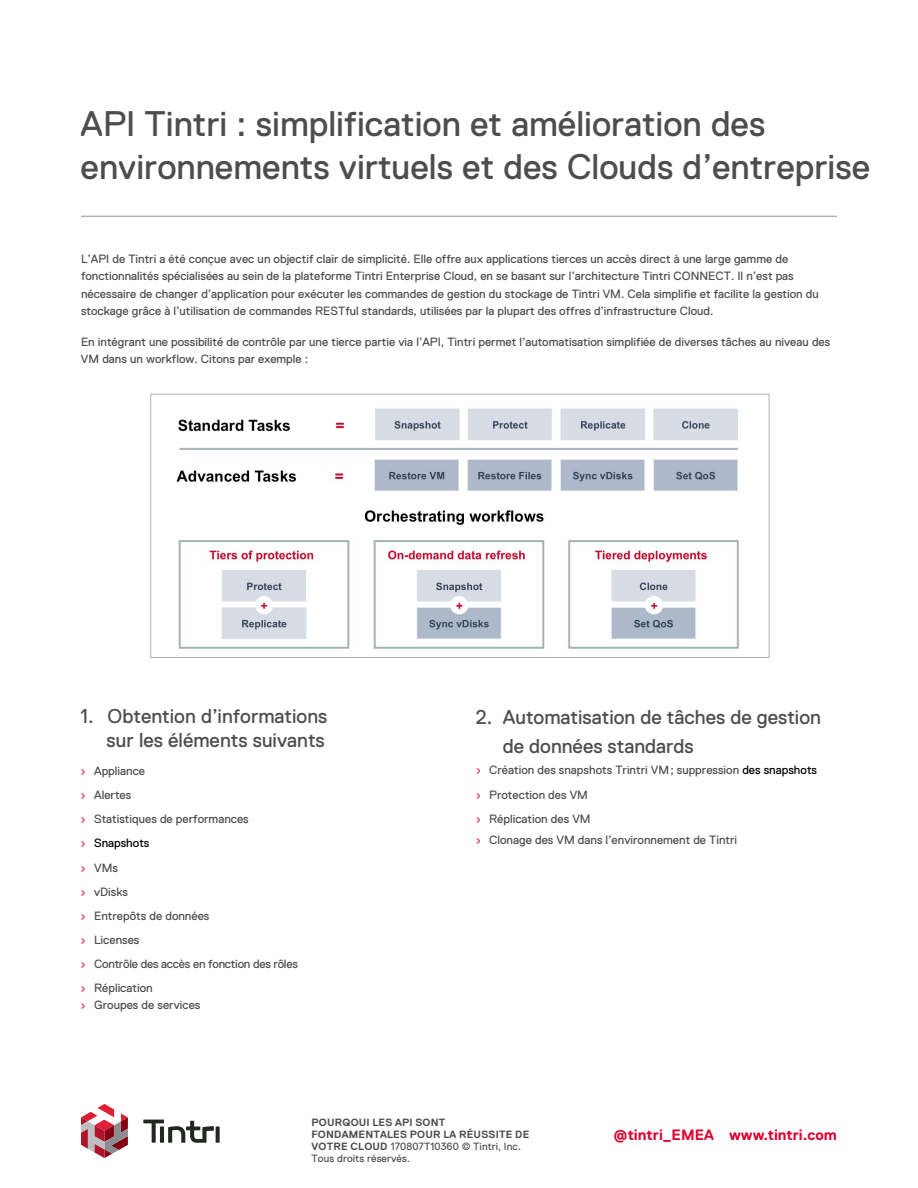
<style>
.page{position:relative;width:918px;height:1188px;background:#fff}
.page>*{position:absolute;margin:0;border:0;box-sizing:border-box;transform-origin:0 0}
.t1{font:35.55px/42.6px "Replica Std";color:#4d4d4f}
.t2{font:19.95px/24px "Replica Std";color:#4d4d4f;text-align:right}
.t3{font:700 15px "Replica Std";color:#dd0031}
.t4{font:12px/24.2px "Replica Std";color:#4d4d4f}
.t5{font:700 10.5px/12px "Replica Std";letter-spacing:.02em;color:#4d4d4f}
.s1{color:#de3149}
.s2{color:#000}
.s3{font-weight:400}
</style>
<div class="page">
<svg style="left:216px;top:1126px;width:4px;height:17px"></svg>
<svg style="left:143px;top:1120px;width:71px;height:23px"></svg>
<svg style="left:81px;top:1104px;width:47px;height:54px"></svg>
<hr style="left:81px;top:216px;width:756px;height:1px;background:#b3b2b1">
<img style="left:176px;top:408px;width:563px;height:241px">
<div style="left:150px;top:394px;width:620px;height:264px;border:1px solid #b3b2b1"></div>
<h1 class="t1" style="left:81px;top:102px;width:791px">API Tintri : simplification et amélioration des environnements virtuels et des Clouds d’entreprise</h1>
<p class="t4" style="left:81px;top:250px;width:739px;line-height:17.4px">L’API de Tintri a été conçue avec un objectif clair de simplicité. Elle offre aux applications tierces un accès direct à une large gamme de fonctionnalités spécialisées au sein de la plateforme Tintri Enterprise Cloud, en se basant sur l’architecture Tintri CONNECT. Il n’est pas nécessaire de changer d’application pour exécuter les commandes de gestion du stockage de Tintri VM. Cela simplifie et facilite la gestion du stockage grâce à l’utilisation de commandes RESTful standards, utilisées par la plupart des offres d’infrastructure Cloud.</p>
<p class="t4" style="left:81px;top:333px;width:751px;line-height:17.4px">En intégrant une possibilité de contrôle par une tierce partie via l’API, Tintri permet l’automatisation simplifiée de diverses tâches au niveau des<br>VM dans un workflow. Citons par exemple :</p>
<h2 class="t2" style="left:81px;top:705px;width:248px">1. Obtention d’informations sur les éléments suivants</h2>
<p class="t4" style="left:81px;top:759px;width:219px"><span class="s1">›</span> Appliance<br><span class="s1">›</span> Alertes<br><span class="s1">›</span> Statistiques de performances<br><span class="s1">›</span> <span class="s2">Snapshots<br></span><span class="s1">›</span> VMs<br><span class="s1">›</span> vDisks<br><span class="s1">›</span> Entrepôts de données<br><span class="s1">›</span> Licenses<br><span class="s1">›</span> Contrôle des accès en fonction des rôles <span class="s1">›</span> Réplication</p>
<p class="t4" style="left:81px;top:993px;width:121px"><span class="s1">›</span> Groupes de services</p>
<h2 class="t2" style="left:503px;top:702px;width:320px;line-height:29.4px;text-align:left;text-indent:-27px">2. Automatisation de tâches de gestion de données standards</h2>
<p class="t4" style="left:476px;top:758px;width:343px"><span class="s1">›</span> Création des snapshots Trintri VM; suppression <span class="s2">des snapshots </span><span class="s1">›</span> Protection des VM<br><span class="s1">›</span> Réplication des VM</p>
<p class="t4" style="left:476px;top:828px;width:263px"><span class="s1">›</span> Clonage des VM dans l’environnement de Tintri</p>
<p class="t5" style="left:312px;top:1116px;width:219px">POURQOUI LES API SONT<br>FONDAMENTALES POUR LA RÉUSSITE DE<br>VOTRE CLOUD <span class="s3">170807T10360 © Tintri, Inc.<br>Tous droits réservés.</span></p>
<p class="t3" style="left:729px;top:1126px;width:109px">www.tintri.com</p>
</div>
